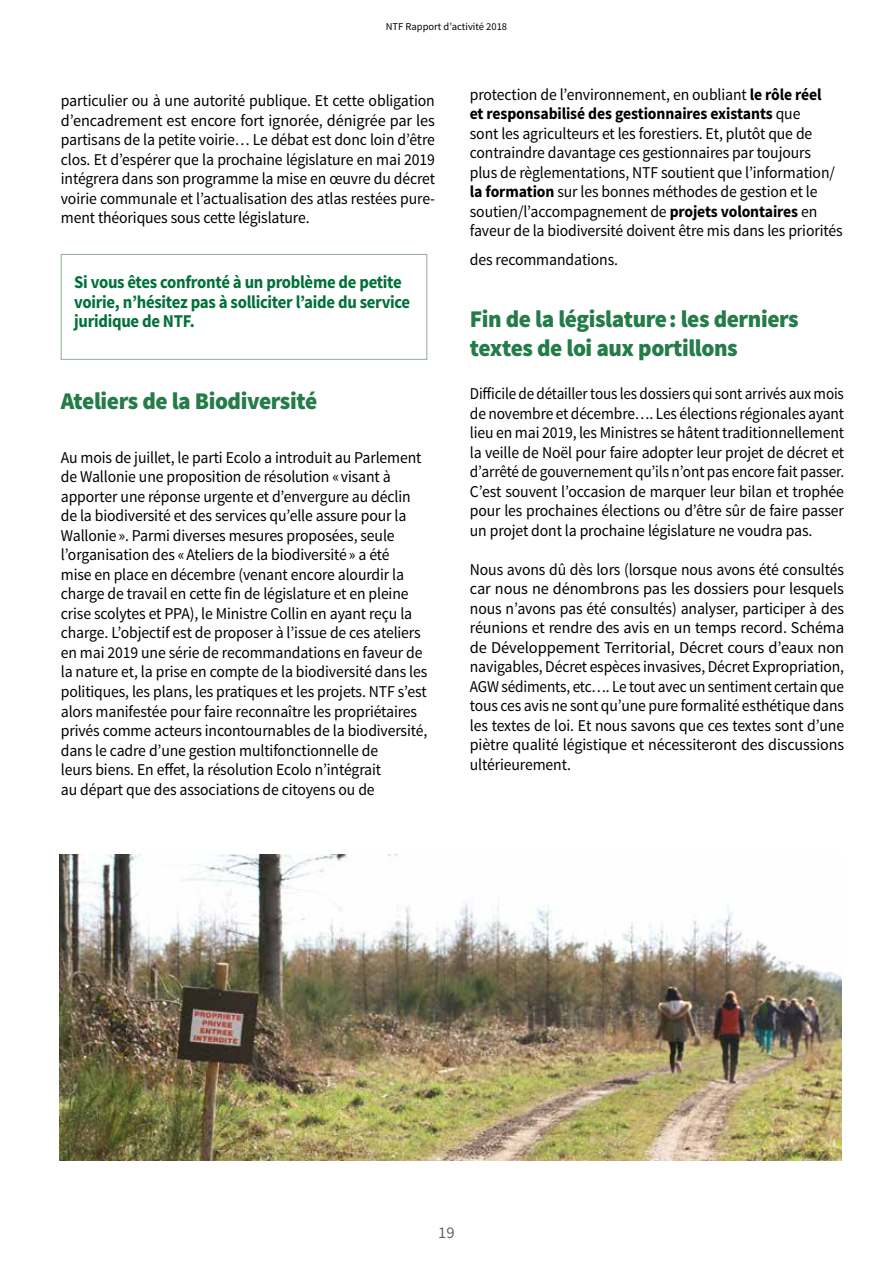
<style>
.page{position:relative;width:893px;height:1263px;background:#fff}
.page>*{position:absolute;margin:0;border:0;box-sizing:border-box;transform-origin:0 0}
.t1{font:900 24px/28.5px "Source Sans Pro";letter-spacing:-.02em;color:#247c48}
.t2{font:700 18px/19.5px "Source Sans Pro";letter-spacing:-.02em;color:#007039;scale:.93 1}
.t3{font:16.5px/19.5px "Source Sans Pro";letter-spacing:-.01em;color:#000;scale:.95 1}
.t4{font:16.5px/19.5px "Source Sans Pro";letter-spacing:-.01em;color:#000;text-align:justify;scale:.91 1}
.t5{font:16.5px/19.5px "Source Sans Pro";letter-spacing:-.01em;color:#000;text-align:justify;scale:.96 1}
.t6{font:16.5px "Source Sans Pro";color:#646567}
.t7{font:10.5px "Source Sans Pro";color:#000}
.s1{font-weight:700}
</style>
<div class="page">
<div style="left:61px;top:254px;width:366px;height:106px;border:1px solid #90af8f"></div>
<img style="left:60px;top:855px;width:782px;height:306px">
<p class="t7" style="left:386px;top:20px;width:123px">NTF Rapport d’activité 2018</p>
<p class="t5" style="left:61px;top:91px;width:391px">particulier ou à une autorité publique. Et cette obligation d’encadrement est encore fort ignorée, dénigrée par les partisans de la petite voirie… Le débat est donc loin d’être clos. Et d’espérer que la prochaine législature en mai 2019 intégrera dans son programme la mise en œuvre du décret voirie communale et l’actualisation des atlas restées pure&shy;ment théoriques sous cette législature.</p>
<p class="t2" style="left:74px;top:273px;width:363px">Si vous êtes confronté à un problème de petite voirie, n’hésitez pas à solliciter l’aide du service juridique de NTF.</p>
<h1 class="t1" style="left:61px;top:388px;width:258px">Ateliers de la Biodiversité</h1>
<p class="t3" style="left:61px;top:448px;width:387px">Au mois de juillet, le parti Ecolo a introduit au Parlement de Wallonie une proposition de résolution «visant à apporter une réponse urgente et d’envergure au déclin de la biodiversité et des services qu’elle assure pour la Wallonie». Parmi diverses mesures proposées, seule l’organisation des «Ateliers de la biodiversité» a été<br>mise en place en décembre (venant encore alourdir la charge de travail en cette fin de législature et en pleine crise scolytes et PPA), le Ministre Collin en ayant reçu la charge. L’objectif est de proposer à l’issue de ces ateliers en mai 2019 une série de recommandations en faveur de la nature et, la prise en compte de la biodiversité dans les politiques, les plans, les pratiques et les projets. NTF s’est alors manifestée pour faire reconnaître les propriétaires privés comme acteurs incontournables de la biodiversité, dans le cadre d’une gestion multifonctionnelle de<br>leurs biens. En effet, la résolution Ecolo n’intégrait<br>au départ que des associations de citoyens ou de</p>
<p class="t3" style="left:470px;top:85px;width:394px">protection de l’environnement, en oubliant <span class="s1">le rôle réel<br>et responsabilisé des gestionnaires existants</span> que<br>sont les agriculteurs et les forestiers. Et, plutôt que de contraindre davantage ces gestionnaires par toujours<br>plus de règlementations, NTF soutient que l’information/ <span class="s1">la formation</span> sur les bonnes méthodes de gestion et le soutien/l’accompagnement de <span class="s1">projets volontaires</span> en faveur de la biodiversité doivent être mis dans les priorités</p>
<p class="t3" style="left:470px;top:250px;width:158px">des recommandations.</p>
<h1 class="t1" style="left:470px;top:306px;width:330px">Fin de la législature: les derniers textes de loi aux portillons</h1>
<p class="t4" style="left:470px;top:384px;width:413px">Difficile de détailler tous les dossiers qui sont arrivés aux mois de novembre et décembre…. Les élections régionales ayant lieu en mai 2019, les Ministres se hâtent traditionnellement la veille de Noël pour faire adopter leur projet de décret et d’arrêté de gouvernement qu’ils n’ont pas encore fait passer.<br>C’est souvent l’occasion de marquer leur bilan et trophée pour les prochaines élections ou d’être sûr de faire passer un projet dont la prochaine législature ne voudra pas.</p>
<p class="t3" style="left:470px;top:560px;width:395px;text-align:justify">Nous avons dû dès lors (lorsque nous avons été consultés car nous ne dénombrons pas les dossiers pour lesquels nous n’avons pas été consultés) analyser, participer à des réunions et rendre des avis en un temps record. Schéma de Développement Territorial, Décret cours d’eaux non navigables, Décret espèces invasives, Décret Expropriation, AGW sédiments, etc…. Le tout avec un sentiment certain que tous ces avis ne sont qu’une pure formalité esthétique dans les textes de loi. Et nous savons que ces textes sont d’une piètre qualité légistique et nécessiteront des discussions ultérieurement.</p>
<p class="t6" style="left:438px;top:1223px;width:18px">19</p>
</div>
